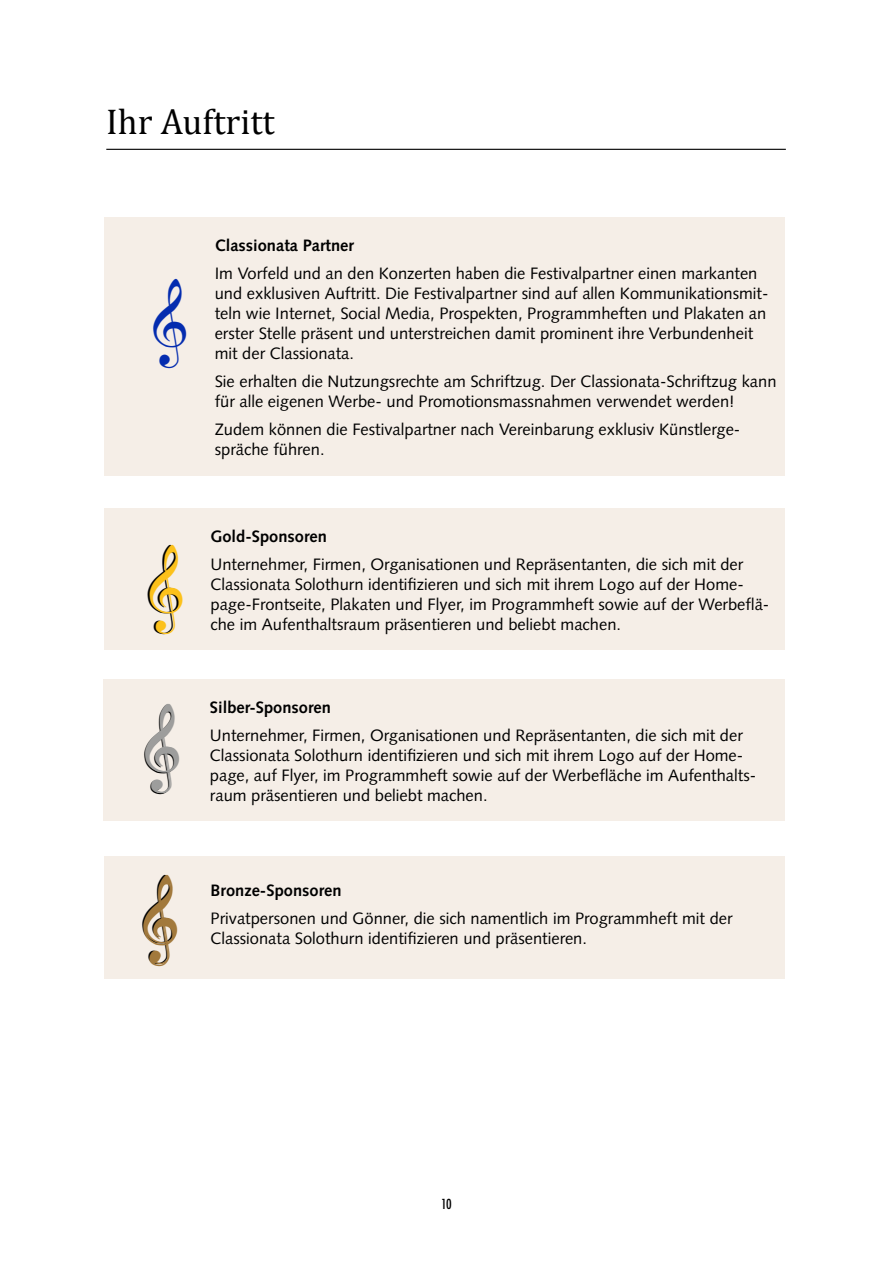
<style>
.page{position:relative;width:893px;height:1263px;background:#fff}
.page>*{position:absolute;margin:0;border:0;box-sizing:border-box;transform-origin:0 0}
.t1{font:48px "Maestro";color:#000}
.t2{font:48px "Maestro";color:#042caf}
.t3{font:36px "Cambria";color:#000}
.t4{font:16.5px/19.8px "Syntax LT Std";color:#000}
.t5{font:700 16.5px "Syntax LT Std";color:#000}
.t6{font:500 condensed 13.5px "Futura";color:#000}
</style>
<div class="page">
<hr style="left:106px;top:149px;width:680px;height:1px;background:#000">
<div style="left:104px;top:508px;width:680px;height:142px;background:#f5eee7"></div>
<div style="left:104px;top:679px;width:681px;height:141px;background:#f5eee7"></div>
<div style="left:104px;top:857px;width:680px;height:122px;background:#f5eee7"></div>
<div style="left:104px;top:217px;width:680px;height:259px;background:#f5eee7"></div>
<h2 class="t3" style="left:106px;top:101px;width:170px">Ihr Auftritt</h2>
<h1 class="t2" style="left:154px;top:291px;width:36px">&amp;</h1>
<p class="t5" style="left:215px;top:236px;width:141px">Classionata Partner</p>
<p class="t4" style="left:215px;top:264px;width:555px">Im Vorfeld und an den Konzerten haben die Festivalpartner einen markanten und exklusiven Auftritt. Die Festivalpartner sind auf allen Kommunikationsmit&shy;teln wie Internet, Social Media, Prospekten, Programmheften und Plakaten an erster Stelle präsent und unterstreichen damit prominent ihre Verbundenheit mit der Classionata.</p>
<p class="t4" style="left:215px;top:371px;width:563px">Sie erhalten die Nutzungsrechte am Schriftzug. Der Classionata-Schriftzug kann für alle eigenen Werbe- und Promotionsmassnahmen verwendet werden!</p>
<p class="t4" style="left:215px;top:419px;width:527px">Zudem können die Festivalpartner nach Vereinbarung exklusiv Künstlerge&shy;spräche führen.</p>
<h1 class="t1" style="left:148px;top:556px;width:36px">&amp;</h1>
<h1 class="t1" style="left:144px;top:716px;width:36px">&amp;</h1>
<h1 class="t1" style="left:143px;top:886px;width:36px">&amp;</h1>
<p class="t5" style="left:210px;top:527px;width:118px">Gold-Sponsoren</p>
<p class="t4" style="left:210px;top:555px;width:560px">Unternehmer, Firmen, Organisationen und Repräsentanten, die sich mit der Classionata Solothurn identifizieren und sich mit ihrem Logo auf der Home&shy;page-Frontseite, Plakaten und Flyer, im Programmheft sowie auf der Werbeflä&shy;che im Aufenthaltsraum präsentieren und beliebt machen.</p>
<p class="t5" style="left:210px;top:698px;width:123px">Silber-Sponsoren</p>
<p class="t4" style="left:210px;top:726px;width:548px">Unternehmer, Firmen, Organisationen und Repräsentanten, die sich mit der Classionata Solothurn identifizieren und sich mit ihrem Logo auf der Home&shy;page, auf Flyer, im Programmheft sowie auf der Werbefläche im Aufenthalts&shy;raum präsentieren und beliebt machen.</p>
<p class="t5" style="left:210px;top:880px;width:133px">Bronze-Sponsoren</p>
<p class="t4" style="left:210px;top:908px;width:524px">Privatpersonen und Gönner, die sich namentlich im Programmheft mit der</p>
<p class="t4" style="left:210px;top:928px;width:378px">Classionata Solothurn identifizieren und präsentieren.</p>
<p class="t6" style="left:441px;top:1196px;width:12px">10</p>
</div>
